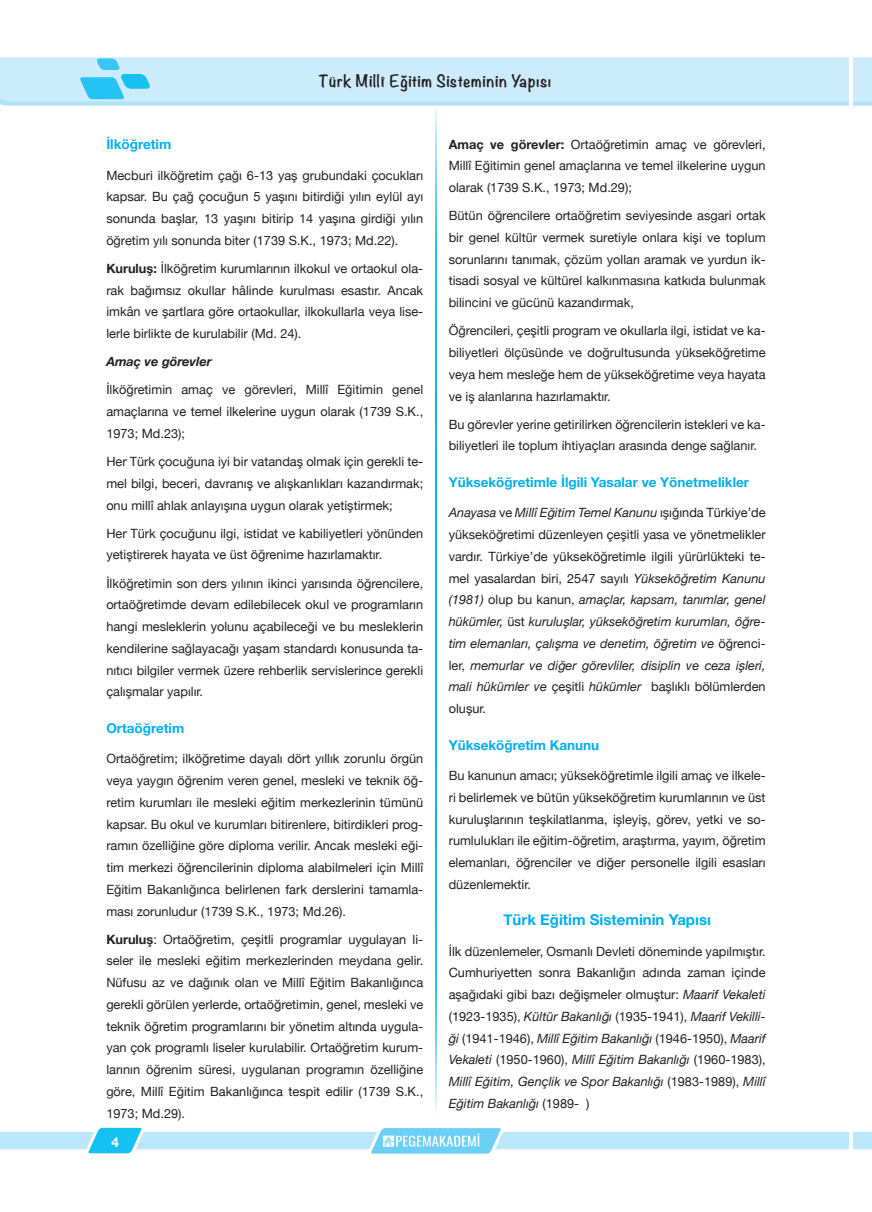
<style>
.page{position:relative;width:872px;height:1212px;background:#fff}
.page>*{position:absolute;margin:0;border:0;box-sizing:border-box;transform-origin:0 0}
.t1{font:700 15px "Noteworthy";letter-spacing:.04em;color:#231f20}
.t2{font:700 15px "Helvetica Neue";color:#00aeef}
.t3{font:700 13.5px "Helvetica Neue";color:#00aeef}
.t4{font:700 13.5px "Helvetica Neue";color:#fff}
.t5{font:12.75px/21.8px "Helvetica Neue";color:#231f20;text-align:justify}
.t6{font:italic 12.75px/21.8px "Helvetica Neue";color:#231f20;text-align:justify}
.t7{font:italic 700 12.75px "Helvetica Neue";color:#231f20}
.s1{font-weight:700}
.s2{font-style:normal}
.s3{font-style:italic}
</style>
<div class="page">
<svg style="left:0;top:57px;width:872px;height:49px;background:#c5eafa"></svg>
<svg style="left:0;top:1127px;width:872px;height:27px"></svg>
<p class="t1" style="left:319px;top:67px;width:234px">Türk Millî Eğitim Sisteminin Yapısı</p>
<p class="t3" style="left:106px;top:134px;width:66px">İlköğretim</p>
<p class="t5" style="left:106px;top:165px;width:318px">Mecburi ilköğretim çağı 6-13 yaş grubundaki çocukları kapsar. Bu çağ çocuğun 5 yaşını bitirdiği yılın eylül ayı sonunda başlar, 13 yaşını bitirip 14 yaşına girdiği yılın öğretim yılı sonunda biter (1739 S.K., 1973; Md.22).</p>
<p class="t5" style="left:106px;top:258px;width:318px"><span class="s1">Kuruluş:</span> İlköğretim kurumlarının ilkokul ve ortaokul ola&shy;rak bağımsız okullar hâlinde kurulması esastır. Ancak imkân ve şartlara göre ortaokullar, ilkokullarla veya lise&shy;lerle birlikte de kurulabilir (Md. 24).</p>
<p class="t7" style="left:106px;top:352px;width:107px">Amaç ve görevler</p>
<p class="t5" style="left:106px;top:380px;width:318px">İlköğretimin amaç ve görevleri, Millî Eğitimin genel amaçlarına ve temel ilkelerine uygun olarak (1739 S.K., 1973; Md.23);</p>
<p class="t5" style="left:106px;top:451px;width:318px">Her Türk çocuğuna iyi bir vatandaş olmak için gerekli te&shy;mel bilgi, beceri, davranış ve alışkanlıkları kazandırmak; onu millî ahlak anlayışına uygun olarak yetiştirmek;</p>
<p class="t5" style="left:106px;top:523px;width:318px">Her Türk çocuğunu ilgi, istidat ve kabiliyetleri yönünden yetiştirerek hayata ve üst öğrenime hazırlamaktır.</p>
<p class="t5" style="left:106px;top:573px;width:318px">İlköğretimin son ders yılının ikinci yarısında öğrencilere, ortaöğretimde devam edilebilecek okul ve programların hangi mesleklerin yolunu açabileceği ve bu mesleklerin kendilerine sağlayacağı yaşam standardı konusunda ta&shy;nıtıcı bilgiler vermek üzere rehberlik servislerince gerekli çalışmalar yapılır.</p>
<p class="t3" style="left:106px;top:717px;width:79px">Ortaöğretim</p>
<p class="t5" style="left:106px;top:748px;width:318px">Ortaöğretim; ilköğretime dayalı dört yıllık zorunlu örgün veya yaygın öğrenim veren genel, mesleki ve teknik öğ&shy;retim kurumları ile mesleki eğitim merkezlerinin tümünü kapsar. Bu okul ve kurumları bitirenlere, bitirdikleri prog&shy;ramın özelliğine göre diploma verilir. Ancak mesleki eği&shy;tim merkezi öğrencilerinin diploma alabilmeleri için Millî Eğitim Bakanlığınca belirlenen fark derslerini tamamla&shy;ması zorunludur (1739 S.K., 1973; Md.26).</p>
<p class="t5" style="left:106px;top:929px;width:318px"><span class="s1">Kuruluş</span>: Ortaöğretim, çeşitli programlar uygulayan li&shy;seler ile mesleki eğitim merkezlerinden meydana gelir.<br>Nüfusu az ve dağınık olan ve Millî Eğitim Bakanlığınca gerekli görülen yerlerde, ortaöğretimin, genel, mesleki ve teknik öğretim programlarını bir yönetim altında uygula&shy;yan çok programlı liseler kurulabilir. Ortaöğretim kurum&shy;larının öğrenim süresi, uygulanan programın özelliğine göre, Millî Eğitim Bakanlığınca tespit edilir (1739 S.K., 1973; Md.29).</p>
<p class="t4" style="left:111px;top:1132px;width:9px">4</p>
<p class="t5" style="left:449px;top:134px;width:318px"><span class="s1">Amaç ve görevler:</span> Ortaöğretimin amaç ve görevleri, Millî Eğitimin genel amaçlarına ve temel ilkelerine uygun olarak (1739 S.K., 1973; Md.29);</p>
<p class="t5" style="left:449px;top:205px;width:318px">Bütün öğrencilere ortaöğretim seviyesinde asgari ortak bir genel kültür vermek suretiyle onlara kişi ve toplum sorunlarını tanımak, çözüm yolları aramak ve yurdun ik&shy;tisadi sosyal ve kültürel kalkınmasına katkıda bulunmak bilincini ve gücünü kazandırmak,</p>
<p class="t5" style="left:449px;top:321px;width:318px">Öğrencileri, çeşitli program ve okullarla ilgi, istidat ve ka&shy;biliyetleri ölçüsünde ve doğrultusunda yükseköğretime veya hem mesleğe hem de yükseköğretime veya hayata ve iş alanlarına hazırlamaktır.</p>
<p class="t5" style="left:449px;top:414px;width:318px">Bu görevler yerine getirilirken öğrencilerin istekleri ve ka&shy;biliyetleri ile toplum ihtiyaçları arasında denge sağlanır.</p>
<p class="t3" style="left:449px;top:472px;width:302px">Yükseköğretimle İlgili Yasalar ve Yönetmelikler</p>
<p class="t6" style="left:449px;top:503px;width:318px">Anayasa <span class="s2">ve</span> Millî Eğitim Temel Kanunu <span class="s2">ışığında Türkiye’de yükseköğretimi düzenleyen çeşitli yasa ve yönetmelikler vardır. Türkiye’de yükseköğretimle ilgili yürürlükteki te&shy;mel yasalardan biri, 2547 sayılı</span> Yükseköğretim Kanunu (1981) <span class="s2">olup bu kanun,</span> amaçlar, kapsam, tanımlar, genel hükümler, <span class="s2">üst</span> kuruluşlar, yükseköğretim kurumları, öğre&shy;tim elemanları, çalışma ve denetim, öğretim ve <span class="s2">öğrenci&shy;ler,</span> memurlar ve diğer görevliler, disiplin ve ceza işleri, mali hükümler ve <span class="s2">çeşitli</span> hükümler <span class="s2">başlıklı bölümlerden oluşur.</span></p>
<p class="t3" style="left:449px;top:734px;width:152px">Yükseköğretim Kanunu</p>
<p class="t5" style="left:449px;top:765px;width:318px">Bu kanunun amacı; yükseköğretimle ilgili amaç ve ilkele&shy;ri belirlemek ve bütün yükseköğretim kurumlarının ve üst kuruluşlarının teşkilatlanma, işleyiş, görev, yetki ve so&shy;rumlulukları ile eğitim-öğretim, araştırma, yayım, öğretim elemanları, öğrenciler ve diğer personelle ilgili esasları düzenlemektir.</p>
<p class="t2" style="left:503px;top:908px;width:209px">Türk Eğitim Sisteminin Yapısı</p>
<p class="t5" style="left:449px;top:941px;width:318px">İlk düzenlemeler, Osmanlı Devleti döneminde yapılmıştır.<br>Cumhuriyetten sonra Bakanlığın adında zaman içinde aşağıdaki gibi bazı değişmeler olmuştur: <span class="s3">Maarif Vekaleti </span>(1923-1935), <span class="s3">Kültür Bakanlığı</span> (1935-1941), <span class="s3">Maarif Vekilli&shy;ği</span> (1941-1946), <span class="s3">Millî Eğitim Bakanlığı</span> (1946-1950), <span class="s3">Maarif Vekaleti</span> (1950-1960), <span class="s3">Millî Eğitim Bakanlığı</span> (1960-1983), <span class="s3">Millî Eğitim, Gençlik ve Spor Bakanlığı</span> (1983-1989), <span class="s3">Millî Eğitim Bakanlığı</span> (1989- )</p>
</div>
